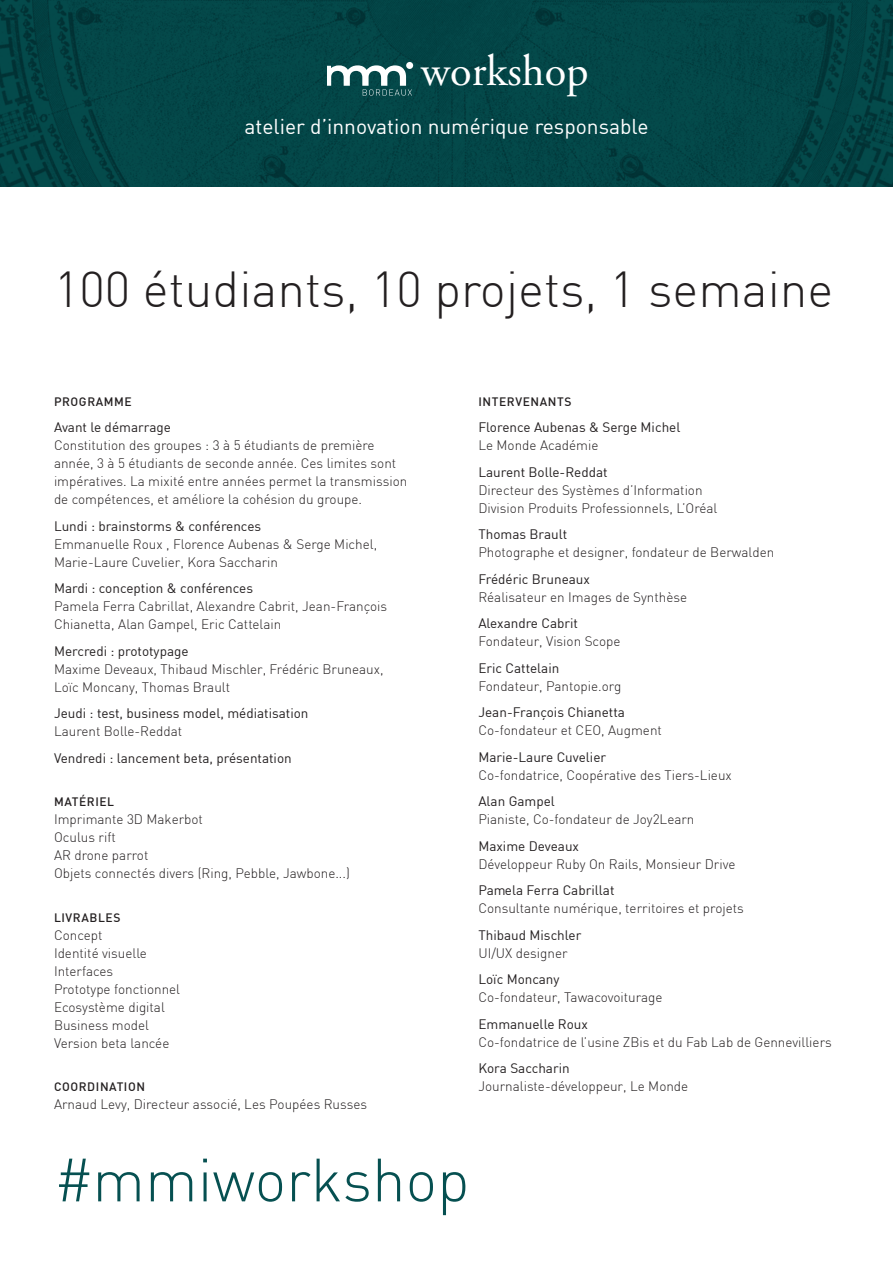
<style>
.page{position:relative;width:893px;height:1263px;background:#fff}
.page>*{position:absolute;margin:0;border:0;box-sizing:border-box;transform-origin:0 0}
.t1{font:300 60px "DIN";color:#065051}
.t2{font:300 49.5px "DIN";color:#231f20}
.t3{font:44.25px "Adobe Garamond Pro";color:#fff}
.t4{font:21px "DIN";color:#fff}
.t5{font:300 13.5px/18px "DIN";color:#231f20}
.t6{font:13.5px "DIN";color:#231f20}
.t7{font:500 12px "DIN";letter-spacing:.05em;color:#231f20}
</style>
<div class="page">
<img style="left:0;top:0;width:893px;height:186px">
<div style="left:406px;top:62px;width:7px;height:7px;background:#fff;border-radius:50%"></div>
<svg style="left:327px;top:65px;width:85px;height:31px"></svg>
<h3 class="t3" style="left:421px;top:44px;width:169px">workshop</h3>
<h3 class="t4" style="left:244px;top:114px;width:405px">atelier d’innovation numérique responsable</h3>
<h2 class="t2" style="left:54px;top:258px;width:781px">100 étudiants, 10 projets, 1 semaine</h2>
<p class="t7" style="left:54px;top:394px;width:79px">PROGRAMME</p>
<p class="t6" style="left:54px;top:419px;width:118px">Avant le démarrage</p>
<p class="t5" style="left:54px;top:436px;width:355px">Constitution des groupes : 3 à 5 étudiants de première année, 3 à 5 étudiants de seconde année. Ces limites sont impératives. La mixité entre années permet la transmission de compétences, et améliore la cohésion du groupe.</p>
<p class="t6" style="left:54px;top:517px;width:209px">Lundi : brainstorms &amp; conférences</p>
<p class="t5" style="left:54px;top:535px;width:325px">Emmanuelle Roux , Florence Aubenas &amp; Serge Michel,<br>Marie-Laure Cuvelier, Kora Saccharin</p>
<p class="t6" style="left:54px;top:580px;width:201px">Mardi : conception &amp; conférences</p>
<p class="t5" style="left:54px;top:597px;width:335px">Pamela Ferra Cabrillat, Alexandre Cabrit, Jean-François<br>Chianetta, Alan Gampel, Eric Cattelain</p>
<p class="t6" style="left:54px;top:642px;width:136px">Mercredi : prototypage</p>
<p class="t5" style="left:54px;top:660px;width:331px">Maxime Deveaux, Thibaud Mischler, Frédéric Bruneaux,<br>Loïc Moncany, Thomas Brault</p>
<p class="t6" style="left:54px;top:705px;width:256px">Jeudi : test, business model, médiatisation</p>
<p class="t5" style="left:54px;top:722px;width:130px">Laurent Bolle-Reddat</p>
<p class="t6" style="left:54px;top:749px;width:239px">Vendredi : lancement beta, présentation</p>
<p class="t7" style="left:54px;top:794px;width:62px">MATÉRIEL</p>
<p class="t5" style="left:54px;top:810px;width:297px">Imprimante 3D Makerbot<br>Oculus rift<br>AR drone parrot<br>Objets connectés divers (Ring, Pebble, Jawbone...)</p>
<p class="t7" style="left:54px;top:910px;width:68px">LIVRABLES</p>
<p class="t5" style="left:54px;top:926px;width:128px">Concept<br>Identité visuelle<br>Interfaces<br>Prototype fonctionnel<br>Ecosystème digital<br>Business model<br>Version beta lancée</p>
<p class="t7" style="left:54px;top:1079px;width:93px">COORDINATION</p>
<p class="t5" style="left:54px;top:1095px;width:315px">Arnaud Levy, Directeur associé, Les Poupées Russes</p>
<p class="t7" style="left:478px;top:394px;width:95px">INTERVENANTS</p>
<p class="t6" style="left:478px;top:419px;width:204px">Florence Aubenas &amp; Serge Michel</p>
<p class="t5" style="left:478px;top:436px;width:122px">Le Monde Académie</p>
<p class="t6" style="left:478px;top:463px;width:131px">Laurent Bolle-Reddat</p>
<p class="t5" style="left:478px;top:481px;width:241px">Directeur des Systèmes d’Information<br>Division Produits Professionnels, L’Oréal</p>
<p class="t6" style="left:478px;top:526px;width:90px">Thomas Brault</p>
<p class="t5" style="left:478px;top:543px;width:297px">Photographe et designer, fondateur de Berwalden</p>
<p class="t6" style="left:478px;top:570px;width:113px">Frédéric Bruneaux</p>
<p class="t5" style="left:478px;top:588px;width:210px">Réalisateur en Images de Synthèse</p>
<p class="t6" style="left:478px;top:615px;width:101px">Alexandre Cabrit</p>
<p class="t5" style="left:478px;top:632px;width:144px">Fondateur, Vision Scope</p>
<p class="t6" style="left:478px;top:659px;width:82px">Eric Cattelain</p>
<p class="t5" style="left:478px;top:677px;width:144px">Fondateur, Pantopie.org</p>
<p class="t6" style="left:478px;top:704px;width:148px">Jean-François Chianetta</p>
<p class="t5" style="left:478px;top:721px;width:185px">Co-fondateur et CEO, Augment</p>
<p class="t6" style="left:478px;top:748px;width:129px">Marie-Laure Cuvelier</p>
<p class="t5" style="left:478px;top:766px;width:255px">Co-fondatrice, Coopérative des Tiers-Lieux</p>
<p class="t6" style="left:478px;top:793px;width:78px">Alan Gampel</p>
<p class="t5" style="left:478px;top:810px;width:218px">Pianiste, Co-fondateur de Joy2Learn</p>
<p class="t6" style="left:478px;top:837px;width:102px">Maxime Deveaux</p>
<p class="t5" style="left:478px;top:855px;width:259px">Développeur Ruby On Rails, Monsieur Drive</p>
<p class="t6" style="left:478px;top:882px;width:138px">Pamela Ferra Cabrillat</p>
<p class="t5" style="left:478px;top:899px;width:267px">Consultante numérique, territoires et projets</p>
<p class="t6" style="left:478px;top:926px;width:105px">Thibaud Mischler</p>
<p class="t5" style="left:478px;top:944px;width:91px">UI/UX designer</p>
<p class="t6" style="left:478px;top:971px;width:83px">Loïc Moncany</p>
<p class="t5" style="left:478px;top:988px;width:186px">Co-fondateur, Tawacovoiturage</p>
<p class="t6" style="left:478px;top:1015px;width:111px">Emmanuelle Roux</p>
<p class="t5" style="left:478px;top:1033px;width:355px">Co-fondatrice de l’usine ZBis et du Fab Lab de Gennevilliers</p>
<p class="t6" style="left:478px;top:1060px;width:93px">Kora Saccharin</p>
<p class="t5" style="left:478px;top:1077px;width:211px">Journaliste-développeur, Le Monde</p>
<h1 class="t1" style="left:54px;top:1143px;width:417px">#mmiworkshop</h1>
</div>
